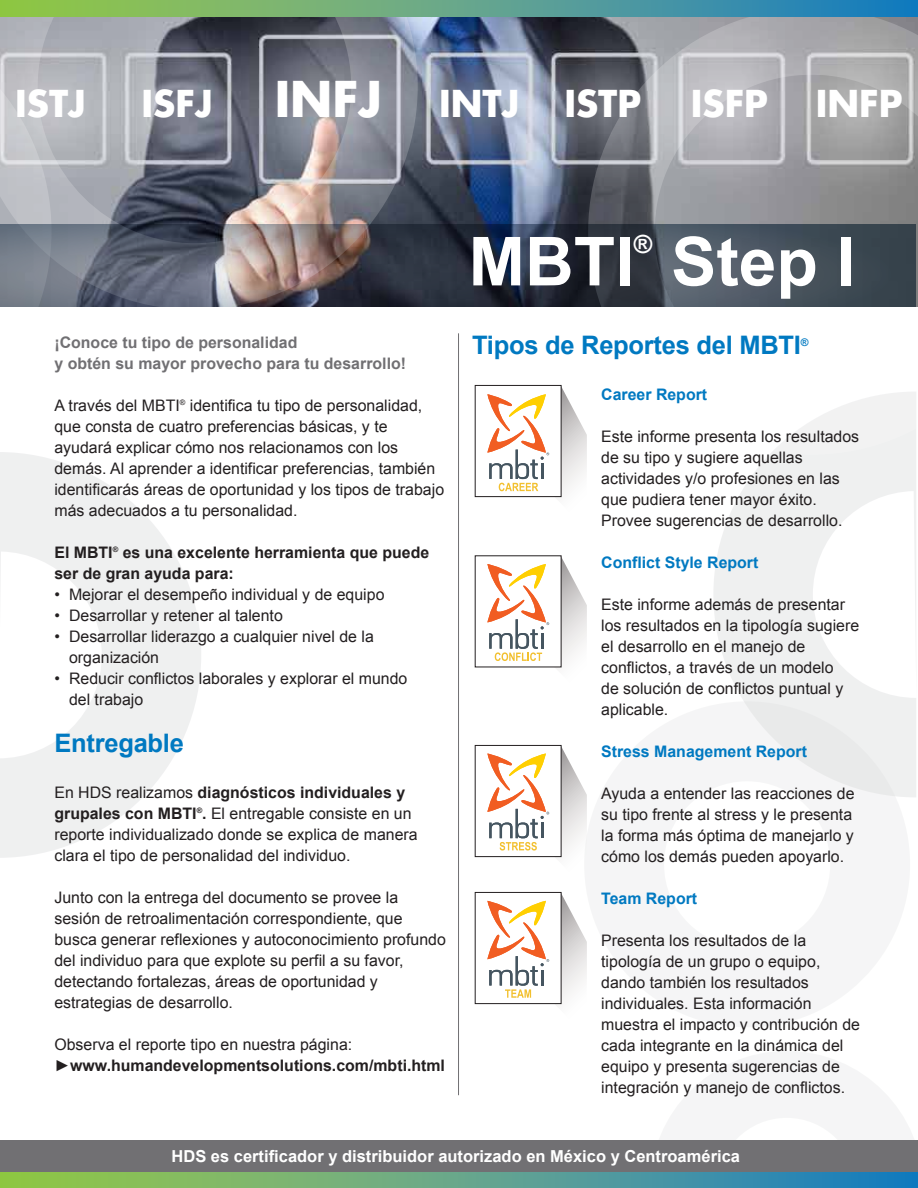
<style>
.page{position:relative;width:918px;height:1188px;background:#fff}
.page>*{position:absolute;margin:0;border:0;box-sizing:border-box;transform-origin:0 0}
.t1{font:700 67.65px "Arial";color:#fff}
.t2{font:700 36px "Futura";color:#fff}
.t3{font:700 25.5px "Arial";letter-spacing:-.01em;color:#0079c1}
.t4{font:700 25.05px "Arial";color:#fff}
.t5{font:700 16.5px "Arial";color:#fff}
.t6{font:15.9px/21px "Arial";color:#231f20}
.t7{font:700 15.9px/21px "Arial";color:#231f20}
.t8{font:700 15.9px/21px "Arial";color:#717073}
.t9{font:700 15.9px "Arial";color:#0079c1}
.t10{font:700 10.5px "Arial";color:#0079c1}
.s1{font-size:48px}
.s2{font-weight:700}
</style>
<div class="page">
<img style="left:418px;top:16px;width:170px;height:291px">
<div style="left:475px;top:385px;width:86px;height:112px;background:#fff;border:1px solid #231f20"></div>
<div style="left:475px;top:745px;width:86px;height:112px;background:#fff;border:1px solid #231f20"></div>
<svg style="left:714px;top:455px;width:202px;height:342px;fill:#eff0f0"></svg>
<svg style="left:0;top:452px;width:201px;height:406px;fill:#eff0f0"></svg>
<div style="left:714px;top:701px;width:196px;height:96px;background:#eff0f0"></div>
<svg style="left:650px;top:1140px;width:268px;height:1px"></svg>
<svg style="left:0;top:1172px;width:918px;height:16px;background:#5fa487"></svg>
<svg style="left:588px;top:16px;width:330px;height:439px"></svg>
<svg style="left:0;top:16px;width:418px;height:291px;background:#8b8d95"></svg>
<div style="left:0;top:1141px;width:918px;height:31px;background:#717073"></div>
<svg style="left:0;top:0;width:918px;height:16px;background:#5fa487"></svg>
<svg style="left:0;top:225px;width:916px;height:81px;background:#4e535d"></svg>
<hr style="left:458px;top:333px;width:1px;height:762px;background:#717073">
<svg style="left:487px;top:386px;width:100px;height:112px"></svg>
<svg style="left:487px;top:746px;width:100px;height:259px"></svg>
<svg style="left:487px;top:556px;width:100px;height:113px"></svg>
<h2 class="t2" style="left:15px;top:80px;width:72px">ISTJ</h2>
<h2 class="t2" style="left:142px;top:80px;width:73px">ISFJ</h2>
<h2 class="t2" style="left:275px;top:80px;width:368px"><span class="s1">INFJ</span> INTJ ISTP</h2>
<h2 class="t2" style="left:691px;top:80px;width:79px">ISFP</h2>
<h2 class="t2" style="left:816px;top:80px;width:88px">INFP</h2>
<p class="t8" style="left:54px;top:333px;width:353px">¡Conoce tu tipo de personalidad<br>y obtén su mayor provecho para tu desarrollo!</p>
<p class="t6" style="left:54px;top:395px;width:391px">A través del MBTI<sup>®</sup> identifica tu tipo de personalidad, que consta de cuatro preferencias básicas, y te ayudará explicar cómo nos relacionamos con los demás. Al aprender a identificar preferencias, también identificarás áreas de oportunidad y los tipos de trabajo más adecuados a tu personalidad.</p>
<p class="t7" style="left:54px;top:543px;width:376px">El MBTI<sup>®</sup> es una excelente herramienta que puede ser de gran ayuda para:</p>
<p class="t6" style="left:54px;top:584px;width:332px">• Mejorar el desempeño individual y de equipo</p>
<p class="t6" style="left:54px;top:605px;width:230px">• Desarrollar y retener al talento</p>
<p class="t6" style="left:69px;top:626px;width:306px;text-indent:-15px">• Desarrollar liderazgo a cualquier nivel de la organización</p>
<p class="t6" style="left:69px;top:668px;width:340px;text-indent:-15px">• Reducir conflictos laborales y explorar el mundo del trabajo</p>
<h3 class="t3" style="left:54px;top:726px;width:131px">Entregable</h3>
<p class="t6" style="left:54px;top:782px;width:365px">En HDS realizamos <span class="s2">diagnósticos individuales y grupales con MBTI</span><sup>®</sup><span class="s2">.</span> El entregable consiste en un reporte individualizado donde se explica de manera clara el tipo de personalidad del individuo.</p>
<p class="t6" style="left:54px;top:887px;width:393px">Junto con la entrega del documento se provee la sesión de retroalimentación correspondiente, que busca generar reflexiones y autoconocimiento profundo del individuo para que explote su perfil a su favor, detectando fortalezas, áreas de oportunidad y estrategias de desarrollo.</p>
<p class="t6" style="left:54px;top:1034px;width:299px">Observa el reporte tipo en nuestra página:</p>
<p class="t7" style="left:54px;top:1056px;width:392px">►www.humandevelopmentsolutions.com/mbti.html</p>
<h1 class="t1" style="left:469px;top:217px;width:167px">MBTI</h1>
<h3 class="t4" style="left:634px;top:227px;width:20px">®</h3>
<h1 class="t1" style="left:671px;top:217px;width:186px">Step I</h1>
<h3 class="t3" style="left:472px;top:328px;width:330px">Tipos de Reportes del MBTI</h3>
<p class="t10" style="left:801px;top:336px;width:9px">®</p>
<p class="t9" style="left:601px;top:384px;width:108px">Career Report</p>
<p class="t6" style="left:601px;top:426px;width:260px">Este informe presenta los resultados de su tipo y sugiere aquellas actividades y/o profesiones en las que pudiera tener mayor éxito.<br>Provee sugerencias de desarrollo.</p>
<p class="t9" style="left:601px;top:552px;width:159px">Conflict Style Report</p>
<p class="t6" style="left:601px;top:594px;width:260px">Este informe además de presentar los resultados en la tipología sugiere el desarrollo en el manejo de conflictos, a través de un modelo<br>de solución de conflictos puntual y aplicable.</p>
<p class="t9" style="left:601px;top:741px;width:207px">Stress Management Report</p>
<p class="t6" style="left:601px;top:783px;width:255px">Ayuda a entender las reacciones de su tipo frente al stress y le presenta la forma más óptima de manejarlo y cómo los demás pueden apoyarlo.</p>
<p class="t9" style="left:601px;top:888px;width:97px">Team Report</p>
<p class="t6" style="left:601px;top:930px;width:260px">Presenta los resultados de la tipología de un grupo o equipo, dando también los resultados individuales. Esta información muestra el impacto y contribución de cada integrante en la dinámica del equipo y presenta sugerencias de integración y manejo de conflictos.</p>
<p class="t5" style="left:172px;top:1145px;width:570px">HDS es certificador y distribuidor autorizado en México y Centroamérica</p>
</div>
